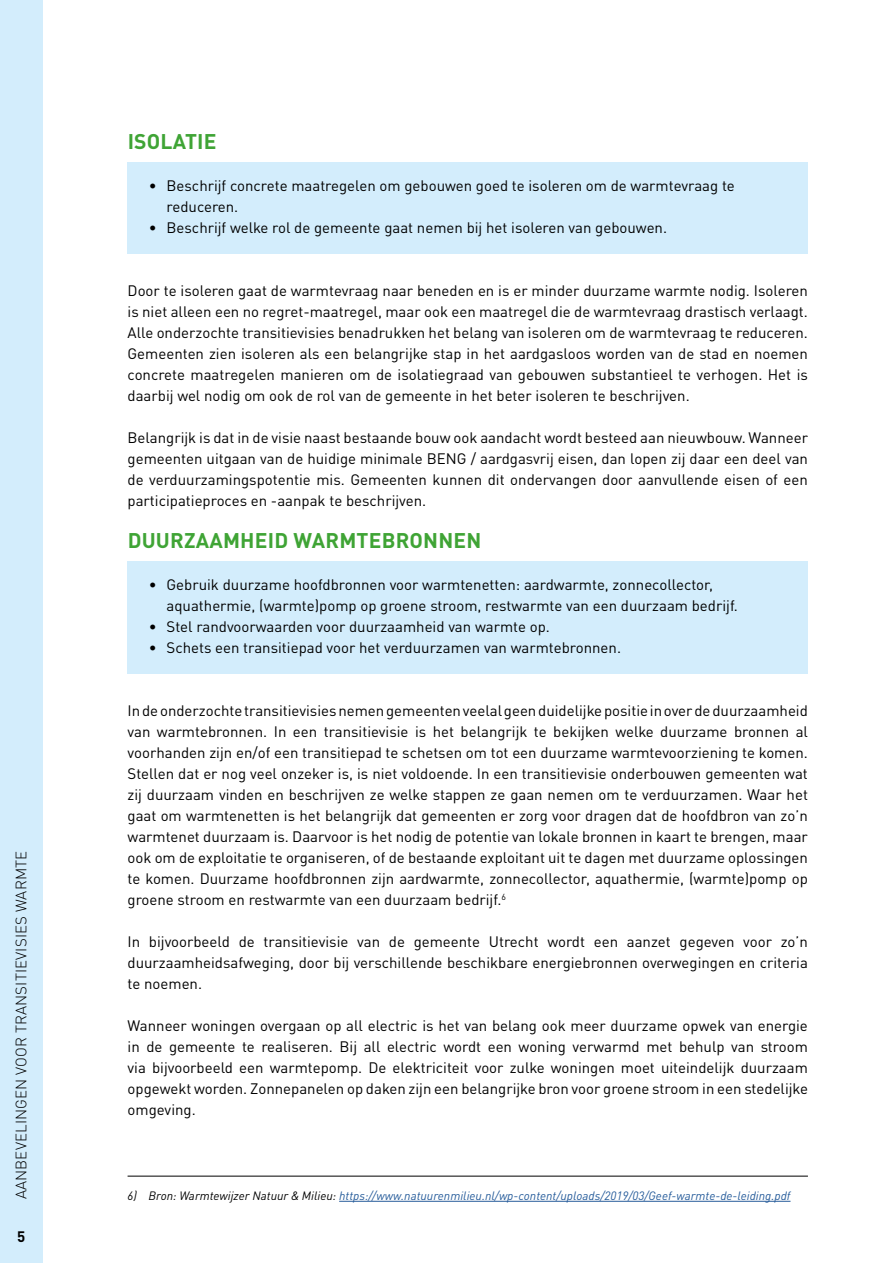
<style>
.page{position:relative;width:893px;height:1263px;background:#fff}
.page>*{position:absolute;margin:0;border:0;box-sizing:border-box;transform-origin:0 0}
.t1{font:700 21px "DINOT";letter-spacing:.01em;color:#3fa435}
.t2{font:15px/21px "DINOT";color:#000;text-align:justify}
.t3{font:300 15px "DINOT";letter-spacing:.01em;color:#000}
.t4{font:700 15px "DINOT";color:#000}
.t5{font:italic 12px "DINOT";color:#255b9a}
.s1{color:#000}
</style>
<div class="page">
<div style="left:128px;top:162px;width:680px;height:70px;background:#d3edfc"></div>
<div style="left:128px;top:204px;width:680px;height:49px;background:#d3edfc"></div>
<div style="left:128px;top:561px;width:680px;height:70px;background:#d3edfc"></div>
<div style="left:128px;top:624px;width:680px;height:49px;background:#d3edfc"></div>
<hr style="left:128px;top:1176px;width:680px;height:1px;background:#000">
<hr style="left:339px;top:1201px;width:451px;height:1px;background:#255b9a">
<div style="left:0;top:0;width:43px;height:1263px;background:#d3edfc"></div>
<p class="t3" style="left:12px;top:1199px;width:350px;rotate:-90deg">AANBEVELINGEN VOOR TRANSITIEVISIES WARMTE</p>
<p class="t4" style="left:17px;top:1226px;width:10px">5</p>
<h1 class="t1" style="left:128px;top:127px;width:90px">ISOLATIE</h1>
<p class="t2" style="left:167px;top:174px;width:570px;text-indent:-18px">• Beschrijf concrete maatregelen om gebouwen goed te isoleren om de warmtevraag te reduceren.</p>
<p class="t2" style="left:149px;top:216px;width:520px">• Beschrijf welke rol de gemeente gaat nemen bij het isoleren van gebouwen.</p>
<p class="t2" style="left:128px;top:279px;width:682px">Door te isoleren gaat de warmtevraag naar beneden en is er minder duurzame warmte nodig. Isoleren is niet alleen een no regret-maatregel, maar ook een maatregel die de warmtevraag drastisch verlaagt.<br>Alle onderzochte transitievisies benadrukken het belang van isoleren om de warmtevraag te reduceren.<br>Gemeenten zien isoleren als een belangrijke stap in het aardgasloos worden van de stad en noemen concrete maatregelen manieren om de isolatiegraad van gebouwen substantieel te verhogen. Het is daarbij wel nodig om ook de rol van de gemeente in het beter isoleren te beschrijven.</p>
<p class="t2" style="left:128px;top:426px;width:682px">Belangrijk is dat in de visie naast bestaande bouw ook aandacht wordt besteed aan nieuwbouw. Wanneer gemeenten uitgaan van de huidige minimale BENG / aardgasvrij eisen, dan lopen zij daar een deel van de verduurzamingspotentie mis. Gemeenten kunnen dit ondervangen door aanvullende eisen of een participatieproces en -aanpak te beschrijven.</p>
<h1 class="t1" style="left:128px;top:526px;width:355px">DUURZAAMHEID WARMTEBRONNEN</h1>
<p class="t2" style="left:167px;top:573px;width:573px;text-indent:-18px">• Gebruik duurzame hoofdbronnen voor warmtenetten: aardwarmte, zonnecollector, aquathermie, (warmte)pomp op groene stroom, restwarmte van een duurzaam bedrijf.</p>
<p class="t2" style="left:149px;top:615px;width:403px">• Stel randvoorwaarden voor duurzaamheid van warmte op.</p>
<p class="t2" style="left:149px;top:636px;width:474px">• Schets een transitiepad voor het verduurzamen van warmtebronnen.</p>
<p class="t2" style="left:128px;top:699px;width:682px">In de onderzochte transitievisies nemen gemeenten veelal geen duidelijke positie in over de duurzaamheid van warmtebronnen. In een transitievisie is het belangrijk te bekijken welke duurzame bronnen al voorhanden zijn en/of een transitiepad te schetsen om tot een duurzame warmtevoorziening te komen.<br>Stellen dat er nog veel onzeker is, is niet voldoende. In een transitievisie onderbouwen gemeenten wat zij duurzaam vinden en beschrijven ze welke stappen ze gaan nemen om te verduurzamen. Waar het gaat om warmtenetten is het belangrijk dat gemeenten er zorg voor dragen dat de hoofdbron van zo’n warmtenet duurzaam is. Daarvoor is het nodig de potentie van lokale bronnen in kaart te brengen, maar ook om de exploitatie te organiseren, of de bestaande exploitant uit te dagen met duurzame oplossingen te komen. Duurzame hoofdbronnen zijn aardwarmte, zonnecollector, aquathermie, (warmte)pomp op groene stroom en restwarmte van een duurzaam bedrijf.<sup>6</sup></p>
<p class="t2" style="left:128px;top:930px;width:682px">In bijvoorbeeld de transitievisie van de gemeente Utrecht wordt een aanzet gegeven voor zo’n duurzaamheidsafweging, door bij verschillende beschikbare energiebronnen overwegingen en criteria te noemen.</p>
<p class="t2" style="left:128px;top:1014px;width:682px">Wanneer woningen overgaan op all electric is het van belang ook meer duurzame opwek van energie in de gemeente te realiseren. Bij all electric wordt een woning verwarmd met behulp van stroom via bijvoorbeeld een warmtepomp. De elektriciteit voor zulke woningen moet uiteindelijk duurzaam opgewekt worden. Zonnepanelen op daken zijn een belangrijke bron voor groene stroom in een stedelijke omgeving.</p>
<p class="t5" style="left:128px;top:1186px;width:664px"><span class="s1">6) Bron: Warmtewijzer Natuur &amp; Milieu:</span> https://www.natuurenmilieu.nl/wp-content/uploads/2019/03/Geef-warmte-de-leiding.pdf</p>
</div>
